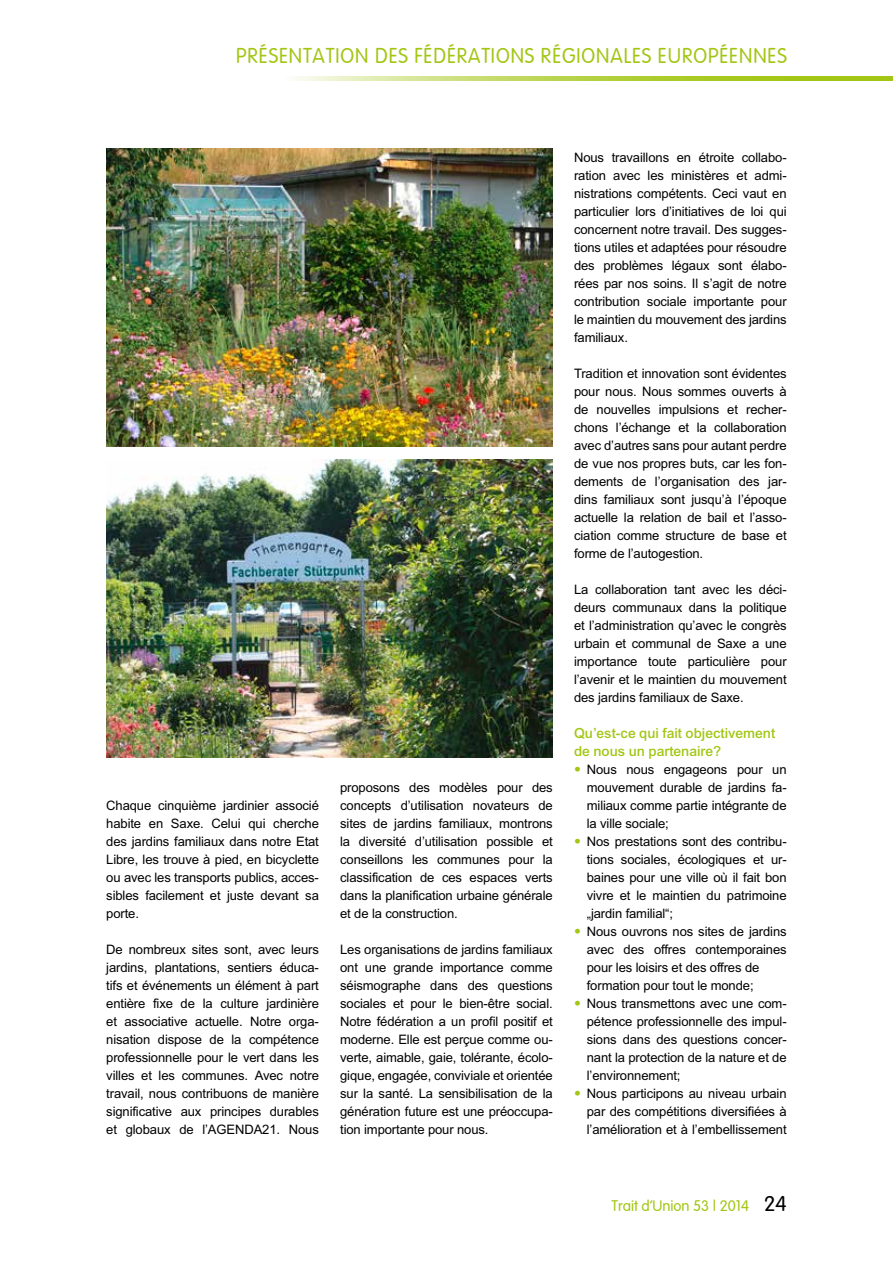
<style>
.page{position:relative;width:893px;height:1263px;background:#fff}
.page>*{position:absolute;margin:0;border:0;box-sizing:border-box;transform-origin:0 0}
.t1{font:21px "Vogue Plain";letter-spacing:.05em;color:#a2c613;scale:.95 1}
.t2{font:15px/18px "Arial Bld";color:#a2c613}
.t3{font:15px "Vogue Plain";color:#a2c613}
.t4{font:13.05px/18px "Arial";letter-spacing:-.01em;color:#000;text-align:justify}
.s1{font-size:19.5px;color:#a2c613}
.s2{font-size:21px;color:#000}
</style>
<div class="page">
<svg style="left:295px;top:77px;width:598px;height:4px;background:#bcd657"></svg>
<img style="left:106px;top:149px;width:447px;height:297px">
<img style="left:106px;top:460px;width:447px;height:298px">
<h1 class="t1" style="left:236px;top:44px;width:581px">PRÉSENTATION DES FÉDÉRATIONS RÉGIONALES EUROPÉENNES</h1>
<p class="t4" style="left:106px;top:797px;width:214px">Chaque cinquième jardinier associé habite en Saxe. Celui qui cherche des jardins familiaux dans notre Etat Libre, les trouve à pied, en bicyclette ou avec les transports publics, acces&shy;sibles facilement et juste devant sa porte.</p>
<p class="t4" style="left:106px;top:941px;width:214px">De nombreux sites sont, avec leurs jardins, plantations, sentiers éduca&shy;tifs et événements un élément à part entière fixe de la culture jardinière et associative actuelle. Notre orga&shy;nisation dispose de la compétence professionnelle pour le vert dans les villes et les communes. Avec notre travail, nous contribuons de manière significative aux principes durables et globaux de l’AGENDA21. Nous</p>
<p class="t4" style="left:340px;top:779px;width:214px">proposons des modèles pour des concepts d’utilisation novateurs de sites de jardins familiaux, montrons la diversité d’utilisation possible et conseillons les communes pour la classification de ces espaces verts dans la planification urbaine générale et de la construction.</p>
<p class="t4" style="left:340px;top:940px;width:214px">Les organisations de jardins familiaux ont une grande importance comme séismographe dans des questions sociales et pour le bien-être social.<br>Notre fédération a un profil positif et moderne. Elle est perçue comme ou&shy;verte, aimable, gaie, tolérante, écolo&shy;gique, engagée, conviviale et orientée sur la santé. La sensibilisation de la génération future est une préoccupa&shy;tion importante pour nous.</p>
<p class="t4" style="left:574px;top:149px;width:214px">Nous travaillons en étroite collabo&shy;ration avec les ministères et admi&shy;nistrations compétents. Ceci vaut en particulier lors d’initiatives de loi qui concernent notre travail. Des sugges&shy;tions utiles et adaptées pour résoudre des problèmes légaux sont élabo&shy;rées par nos soins. Il s’agit de notre contribution sociale importante pour le maintien du mouvement des jardins familiaux.</p>
<p class="t4" style="left:574px;top:365px;width:214px">Tradition et innovation sont évidentes pour nous. Nous sommes ouverts à de nouvelles impulsions et recher&shy;chons l’échange et la collaboration avec d’autres sans pour autant perdre de vue nos propres buts, car les fon&shy;dements de l’organisation des jar&shy;dins familiaux sont jusqu’à l’époque actuelle la relation de bail et l’asso&shy;ciation comme structure de base et forme de l’autogestion.</p>
<p class="t4" style="left:574px;top:581px;width:214px">La collaboration tant avec les déci&shy;deurs communaux dans la politique et l’administration qu’avec le congrès urbain et communal de Saxe a une importance toute particulière pour l’avenir et le maintien du mouvement des jardins familiaux de Saxe.</p>
<p class="t2" style="left:574px;top:725px;width:203px">Qu’est-ce qui fait objectivement de nous un partenaire?</p>
<p class="t4" style="left:587px;top:761px;width:201px;text-indent:-13px"><span class="s1">•</span> Nous nous engageons pour un mouvement durable de jardins fa&shy;miliaux comme partie intégrante de la ville sociale;</p>
<p class="t4" style="left:587px;top:833px;width:201px;text-indent:-13px"><span class="s1">•</span> Nos prestations sont des contribu&shy;tions sociales, écologiques et ur&shy;baines pour une ville où il fait bon vivre et le maintien du patrimoine „jardin familial“;</p>
<p class="t4" style="left:587px;top:923px;width:201px;text-align:left;text-indent:-13px"><span class="s1">•</span> Nous ouvrons nos sites de jardins avec des offres contemporaines pour les loisirs et des offres de formation pour tout le monde;</p>
<p class="t4" style="left:587px;top:995px;width:201px;text-indent:-13px"><span class="s1">•</span> Nous transmettons avec une com&shy;pétence professionnelle des impul&shy;sions dans des questions concer&shy;nant la protection de la nature et de l’environnement;</p>
<p class="t4" style="left:587px;top:1085px;width:201px;text-indent:-13px"><span class="s1">•</span> Nous participons au niveau urbain par des compétitions diversifiées à l’amélioration et à l’embellissement</p>
<p class="t3" style="left:612px;top:1197px;width:177px">Trait d’Union 53 | 2014 <span class="s2">24</span></p>
</div>
